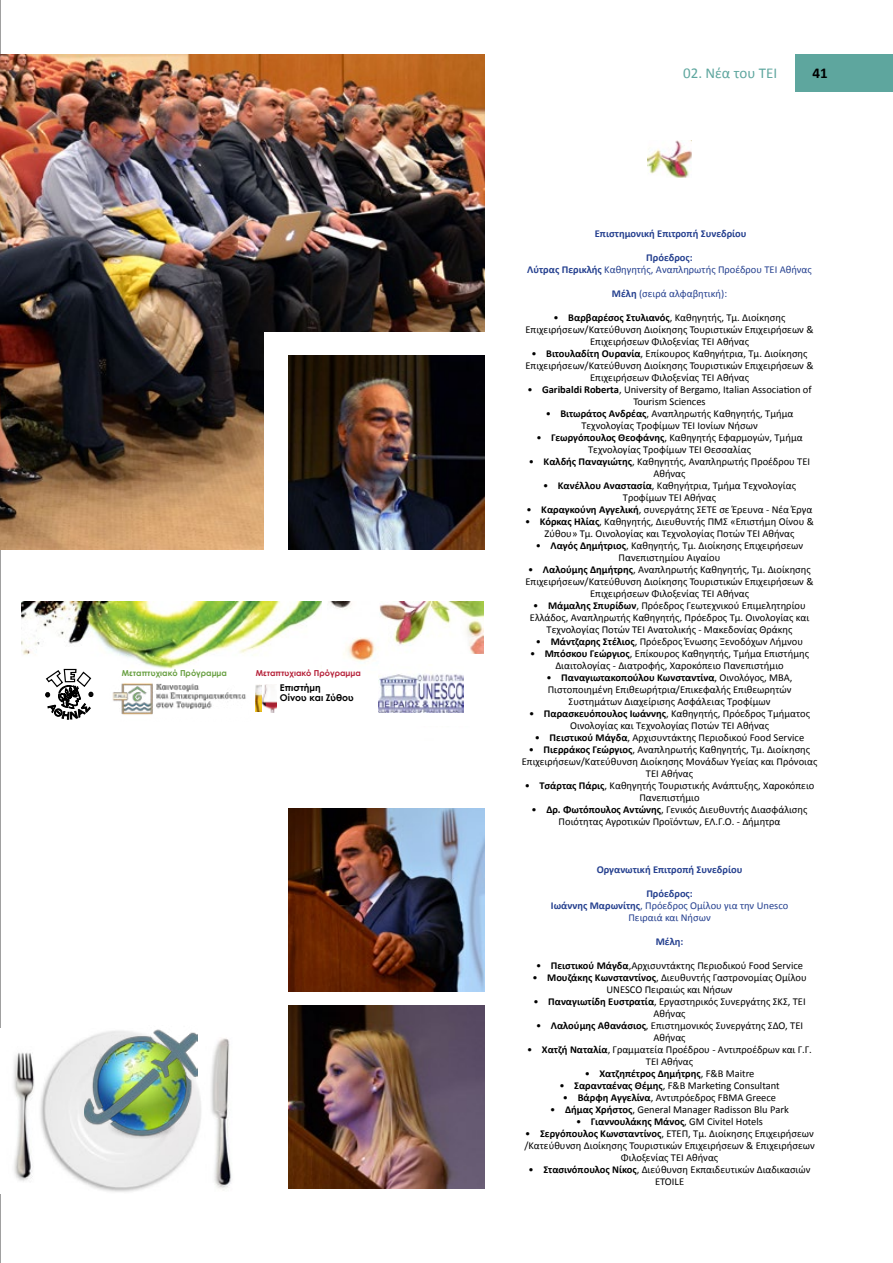
<style>
.page{position:relative;width:893px;height:1263px;background:#fff}
.page>*{position:absolute;margin:0;border:0;box-sizing:border-box;transform-origin:0 0}
.t1{font:15px "Calibri";color:#5ea69e}
.t2{font:700 15px "Calibri";color:#000}
.t3{font:10.5px/12px "Calibri";color:#000;text-align:center}
.t4{font:10.5px/12px "Calibri";color:#25408f;text-align:center}
.t5{font:700 10.5px "Calibri";color:#25408f}
.t6{font:700 10.5px "Calibri";color:#000}
.t7{font:700 9.3px/9.3px "Century Gothic";color:#000}
.t8{font:700 8.25px "Century Gothic";color:#69a043}
.t9{font:700 8.25px "Century Gothic";color:#b6223a}
.s1{font-weight:700}
.s2{font-weight:400}
</style>
<div class="page">
<hr style="left:0;top:0;width:1px;height:1263px;background:#000">
<div style="left:795px;top:54px;width:98px;height:38px;background:#5ea69e"></div>
<img style="left:329px;top:602px;width:155px;height:111px">
<img style="left:648px;top:140px;width:43px;height:38px">
<img style="left:21px;top:602px;width:301px;height:66px">
<svg style="left:45px;top:668px;width:48px;height:51px"></svg>
<img style="left:0;top:1029px;width:232px;height:164px">
<img style="left:84px;top:1029px;width:114px;height:110px">
<div style="left:398px;top:654px;width:100px;height:72px;background:#fff"></div>
<img style="left:379px;top:664px;width:84px;height:48px">
<img style="left:255px;top:684px;width:7px;height:28px">
<img style="left:262px;top:684px;width:15px;height:28px">
<img style="left:112px;top:683px;width:134px;height:32px">
<div style="left:155px;top:709px;width:93px;height:7px;background:#fff"></div>
<img style="left:0;top:54px;width:485px;height:495px">
<div style="left:264px;top:332px;width:537px;height:238px;background:#fff"></div>
<img style="left:288px;top:355px;width:197px;height:194px">
<img style="left:288px;top:1006px;width:197px;height:182px">
<img style="left:288px;top:808px;width:197px;height:183px">
<p class="t8" style="left:122px;top:667px;width:107px">Μεταπτυχιακό Πρόγραμμα</p>
<p class="t9" style="left:256px;top:667px;width:107px">Μεταπτυχιακό Πρόγραμμα</p>
<p class="t7" style="left:280px;top:683px;width:75px">Επιστήμη<br>Οίνου και Ζύθου</p>
<h1 class="t1" style="left:683px;top:64px;width:96px">02. Νέα του ΤΕΙ</h1>
<h1 class="t2" style="left:813px;top:64px;width:17px">41</h1>
<p class="t5" style="left:595px;top:227px;width:153px">Επιστημονική Επιτροπή Συνεδρίου</p>
<p class="t4" style="left:527px;top:252px;width:286px"><span class="s1">Πρόεδρος:<br>Λύτρας Περικλής</span> Καθηγητής, Αναπληρωτής Προέδρου ΤΕΙ Αθήνας</p>
<p class="t4" style="left:612px;top:288px;width:117px"><span class="s1">Μέλη</span> (σειρά αλφαβητική):</p>
<p class="t3" style="left:525px;top:312px;width:290px">• <span class="s1">Βαρβαρέσος Στυλιανός</span>, Καθηγητής, Τμ. Διοίκησης<br>Επιχειρήσεων/Κατεύθυνση Διοίκησης Τουριστικών Επιχειρήσεων &amp;<br>Επιχειρήσεων Φιλοξενίας ΤΕΙ Αθήνας</p>
<p class="t3" style="left:525px;top:348px;width:290px">• <span class="s1">Βιτουλαδίτη Ουρανία</span>, Επίκουρος Καθηγήτρια, Τμ. Διοίκησης<br>Επιχειρήσεων/Κατεύθυνση Διοίκησης Τουριστικών Επιχειρήσεων &amp;<br>Επιχειρήσεων Φιλοξενίας ΤΕΙ Αθήνας</p>
<p class="t3" style="left:527px;top:384px;width:286px">• <span class="s1">Garibaldi Roberta</span>, University of Bergamo, Italian Association of<br>Tourism Sciences</p>
<p class="t3" style="left:546px;top:408px;width:249px">• <span class="s1">Βιτωράτος Ανδρέας</span>, Αναπληρωτής Καθηγητής, Τμήμα<br>Τεχνολογίας Τροφίμων ΤΕΙ Ιονίων Νήσων</p>
<p class="t3" style="left:536px;top:432px;width:268px">• <span class="s1">Γεωργόπουλος Θεοφάνης</span>, Καθηγητής Εφαρμογών, Τμήμα<br>Τεχνολογίας Τροφίμων ΤΕΙ Θεσσαλίας</p>
<p class="t3" style="left:529px;top:456px;width:283px">• <span class="s1">Καλδής Παναγιώτης</span>, Καθηγητής, Αναπληρωτής Προέδρου ΤΕΙ<br>Αθήνας</p>
<p class="t3" style="left:543px;top:480px;width:254px">• <span class="s1">Κανέλλου Αναστασία</span>, Καθηγήτρια, Τμήμα Τεχνολογίας<br>Τροφίμων ΤΕΙ Αθήνας</p>
<p class="t3" style="left:527px;top:504px;width:287px">• <span class="s1">Καραγκούνη Αγγελική</span>, συνεργάτης ΣΕΤΕ σε Έρευνα - Νέα Έργα</p>
<p class="t3" style="left:525px;top:516px;width:290px">• <span class="s1">Κόρκας Ηλίας</span>, Καθηγητής, Διευθυντής ΠΜΣ «Επιστήμη Οίνου &amp;<br>Ζύθου» Τμ. Οινολογίας και Τεχνολογίας Ποτών ΤΕΙ Αθήνας</p>
<p class="t3" style="left:536px;top:540px;width:269px">• <span class="s1">Λαγός Δημήτριος</span>, Καθηγητής, Τμ. Διοίκησης Επιχειρήσεων<br>Πανεπιστημίου Αιγαίου</p>
<p class="t3" style="left:525px;top:564px;width:290px">• <span class="s1">Λαλούμης Δημήτρης</span>, Αναπληρωτής Καθηγητής, Τμ. Διοίκησης<br>Επιχειρήσεων/Κατεύθυνση Διοίκησης Τουριστικών Επιχειρήσεων &amp;<br>Επιχειρήσεων Φιλοξενίας ΤΕΙ Αθήνας</p>
<p class="t3" style="left:530px;top:600px;width:281px">• <span class="s1">Μάμαλης Σπυρίδων</span>, Πρόεδρος Γεωτεχνικού Επιμελητηρίου<br>Ελλάδος, Αναπληρωτής Καθηγητής, Πρόεδρος Τμ. Οινολογίας και<br>Τεχνολογίας Ποτών ΤΕΙ Ανατολικής - Μακεδονίας Θράκης</p>
<p class="t3" style="left:536px;top:636px;width:269px">• <span class="s1">Μάντζαρης Στέλιος</span>, Πρόεδρος Ένωσης Ξενοδόχων Λήμνου</p>
<p class="t3" style="left:530px;top:648px;width:281px">• <span class="s1">Μπόσκου Γεώργιος</span>, Επίκουρος Καθηγητής, Τμήμα Επιστήμης<br>Διαιτολογίας - Διατροφής, Χαροκόπειο Πανεπιστήμιο</p>
<p class="t3" style="left:546px;top:672px;width:248px">• <span class="s1">Παναγιωτακοπούλου Κωνσταντίνα</span>, Οινολόγος, ΜΒΑ,<br>Πιστοποιημένη Επιθεωρήτρια/Επικεφαλής Επιθεωρητών<br>Συστημάτων Διαχείρισης Ασφάλειας Τροφίμων</p>
<p class="t3" style="left:529px;top:708px;width:282px">• <span class="s1">Παρασκευόπουλος Ιωάννης</span>, Καθηγητής, Πρόεδρος Τμήματος<br>Οινολογίας και Τεχνολογίας Ποτών ΤΕΙ Αθήνας</p>
<p class="t3" style="left:535px;top:732px;width:271px">• <span class="s1">Πειστικού Μάγδα</span>, Αρχισυντάκτης Περιοδικού Food Service</p>
<p class="t3" style="left:522px;top:744px;width:297px">• <span class="s1">Πιερράκος Γεώργιος</span>, Αναπληρωτής Καθηγητής, Τμ. Διοίκησης<br>Επιχειρήσεων/Κατεύθυνση Διοίκησης Μονάδων Υγείας και Πρόνοιας<br>ΤΕΙ Αθήνας</p>
<p class="t3" style="left:525px;top:780px;width:291px">• <span class="s1">Τσάρτας Πάρις</span>, Καθηγητής Τουριστικής Ανάπτυξης, Χαροκόπειο<br>Πανεπιστήμιο</p>
<p class="t3" style="left:532px;top:804px;width:277px">• <span class="s1">Δρ. Φωτόπουλος Αντώνης</span>, Γενικός Διευθυντής Διασφάλισης<br>Ποιότητας Αγροτικών Προϊόντων, ΕΛ.Γ.Ο. - Δήμητρα</p>
<p class="t5" style="left:597px;top:863px;width:147px">Οργανωτική Επιτροπή Συνεδρίου</p>
<p class="t4" style="left:551px;top:888px;width:239px"><span class="s1">Πρόεδρος:<br>Ιωάννης Μαρωνίτης</span>, Πρόεδρος Ομίλου για την Unesco<br>Πειραιά και Νήσων</p>
<p class="t5" style="left:656px;top:935px;width:29px">Μέλη:</p>
<p class="t3" style="left:536px;top:960px;width:269px">• <span class="s1">Πειστικού Μάγδα</span>,Αρχισυντάκτης Περιοδικού Food Service</p>
<p class="t3" style="left:532px;top:972px;width:276px">• <span class="s1">Μουζάκης Κωνσταντίνος</span>, Διευθυντής Γαστρονομίας Ομίλου<br>UNESCO Πειραιώς και Νήσων</p>
<p class="t3" style="left:533px;top:996px;width:274px">• <span class="s1">Παναγιωτίδη Ευστρατία</span>, Εργαστηρικός Συνεργάτης ΣΚΣ, ΤΕΙ<br>Αθήνας</p>
<p class="t3" style="left:536px;top:1020px;width:269px">• <span class="s1">Λαλούμης Αθανάσιος</span>, Επιστημονικός Συνεργάτης ΣΔΟ, ΤΕΙ<br>Αθήνας</p>
<p class="t3" style="left:527px;top:1044px;width:286px">• <span class="s1">Χατζή Ναταλία</span>, Γραμματεία Προέδρου - Αντιπροέδρων και Γ.Γ.<br>ΤΕΙ Αθήνας</p>
<p class="t6" style="left:585px;top:1067px;width:171px"><span class="s2">•</span> Χατζηπέτρος Δημήτρης<span class="s2">, F&amp;B Maitre</span></p>
<p class="t3" style="left:559px;top:1080px;width:222px">• <span class="s1">Σαρανταένας Θέμης</span>, F&amp;B Marketing Consultant</p>
<p class="t3" style="left:563px;top:1092px;width:215px">• <span class="s1">Βάρφη Αγγελίνα</span>, Αντιπρόεδρος FBMA Greece</p>
<p class="t3" style="left:550px;top:1104px;width:240px">• <span class="s1">Δήμας Χρήστος</span>, General Manager Radisson Blu Park</p>
<p class="t3" style="left:576px;top:1116px;width:188px">• <span class="s1">Γιαννουλάκης Μάνος</span>, GM Civitel Hotels</p>
<p class="t3" style="left:524px;top:1128px;width:292px">• <span class="s1">Σεργόπουλος Κωνσταντίνος</span>, ΕΤΕΠ, Τμ. Διοίκησης Επιχειρήσεων /Κατεύθυνση Διοίκησης Τουριστικών Επιχειρήσεων &amp; Επιχειρήσεων<br>Φιλοξενίας ΤΕΙ Αθήνας</p>
<p class="t3" style="left:529px;top:1164px;width:283px">• <span class="s1">Στασινόπουλος Νίκος</span>, Διεύθυνση Εκπαιδευτικών Διαδικασιών<br>ETOILE</p>
</div>
